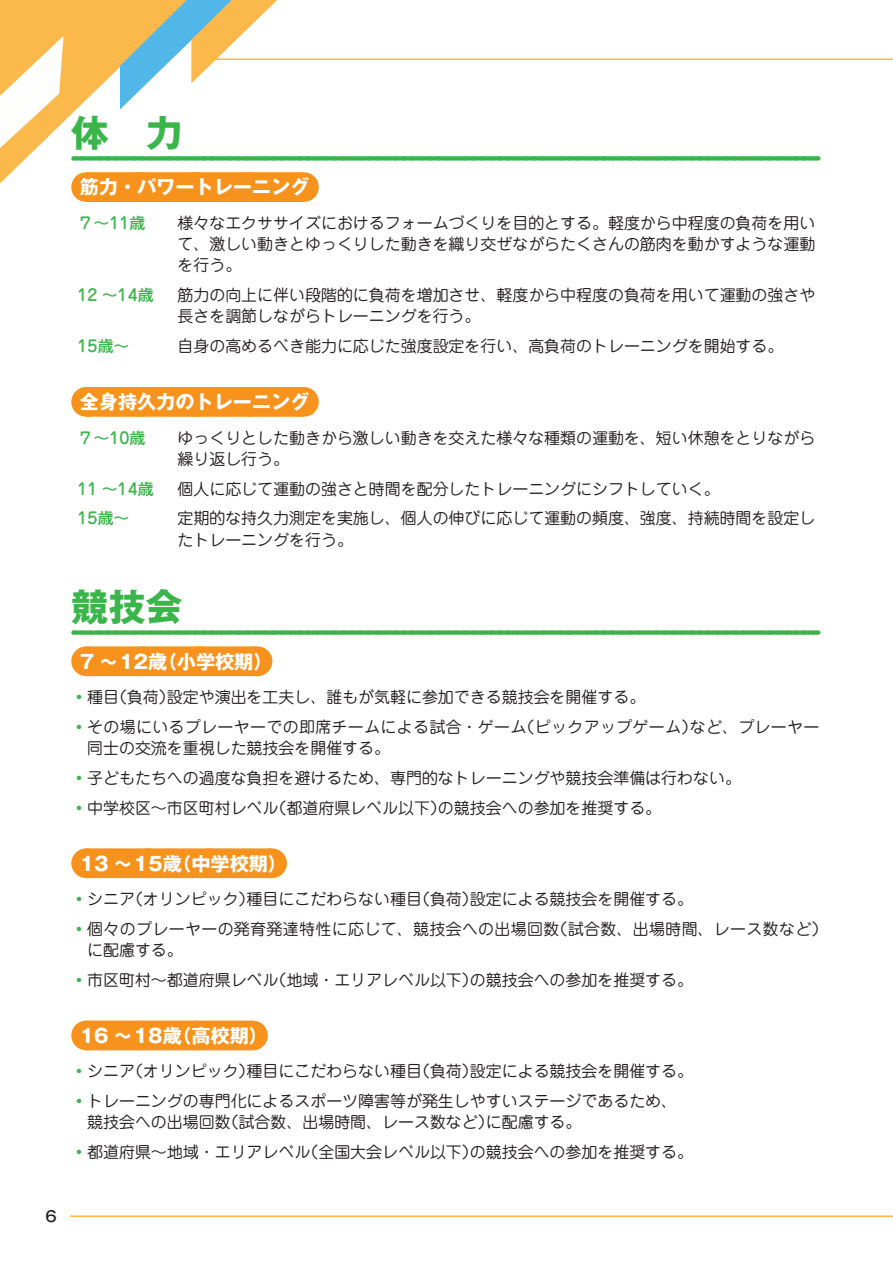
<style>
.page{position:relative;width:893px;height:1263px;background:#fff}
.page>*{position:absolute;margin:0;border:0;box-sizing:border-box;transform-origin:0 0}
.t1{font:700 37.2px "Gothic MB101 Pro";color:#3ab54a}
.t2{font:700 19.2px "Gothic MB101 Pro";color:#fff}
.t3{font:15.9px/21.3px "Jun 201 Pro";color:#231f20}
.t4{font:15.9px/29.7px "Jun 201 Pro";letter-spacing:.025em;color:#231f20}
.t5{font:15.9px/29.7px "Jun 201 Pro";letter-spacing:.02em;color:#231f20}
.t6{font:500 15.9px "Jun 34 Pro";color:#3ab54a}
.t7{font:500 14.85px "Gothic MB101 Pro";color:#231f20}
.s1{color:#3ab54a}
</style>
<div class="page">
<hr style="left:206px;top:58px;width:687px;height:2px;background:#fcb94b">
<hr style="left:43px;top:1215px;width:850px;height:2px;background:#fcb94b">
<svg style="left:0;top:0;width:818px;height:202px"></svg>
<hr style="left:86px;top:172px;width:1px;height:30px;background:#f7931d">
<hr style="left:303px;top:172px;width:1px;height:30px;background:#f7931d">
<div style="left:86px;top:387px;width:217px;height:30px;background:#f7931d"></div>
<svg style="left:140px;top:416px;width:136px;height:1px"></svg>
<hr style="left:303px;top:387px;width:1px;height:30px;background:#f7931d">
<svg style="left:82px;top:630px;width:736px;height:5px;background:#53be61"></svg>
<div style="left:86px;top:646px;width:171px;height:30px;background:#f7931d"></div>
<svg style="left:143px;top:646px;width:85px;height:1px"></svg>
<hr style="left:257px;top:646px;width:1px;height:30px;background:#f7931d">
<div style="left:86px;top:848px;width:185px;height:30px;background:#f7931d"></div>
<svg style="left:148px;top:848px;width:92px;height:1px"></svg>
<hr style="left:271px;top:848px;width:1px;height:30px;background:#f7931d">
<div style="left:86px;top:1020px;width:166px;height:30px;background:#f7931d"></div>
<svg style="left:141px;top:1020px;width:83px;height:1px"></svg>
<hr style="left:252px;top:1020px;width:1px;height:30px;background:#f7931d">
<div style="left:32px;top:1197px;width:38px;height:38px;background:#fff;border-radius:50%"></div>
<h1 class="t1" style="left:71px;top:101px;width:113px">体　力</h1>
<p class="t2" style="left:80px;top:171px;width:231px">筋力・パワートレーニング</p>
<p class="t6" style="left:78px;top:210px;width:69px">７〜11歳</p>
<p class="t3" style="left:178px;top:210px;width:639px;text-align:justify">様々なエクササイズにおけるフォームづくりを目的とする。軽度から中程度の負荷を用いて、激しい動きとゆっくりした動きを織り交ぜながらたくさんの筋肉を動かすような運動を行う。</p>
<p class="t6" style="left:78px;top:282px;width:78px">12 〜14歳</p>
<p class="t3" style="left:178px;top:283px;width:639px">筋力の向上に伴い段階的に負荷を増加させ、軽度から中程度の負荷を用いて運動の強さや長さを調節しながらトレーニングを行う。</p>
<p class="t6" style="left:78px;top:333px;width:45px">15歳〜</p>
<p class="t3" style="left:178px;top:334px;width:607px">自身の高めるべき能力に応じた強度設定を行い、高負荷のトレーニングを開始する。</p>
<p class="t2" style="left:80px;top:386px;width:231px">全身持久力のトレーニング</p>
<p class="t6" style="left:78px;top:425px;width:69px">７〜10歳</p>
<p class="t3" style="left:178px;top:425px;width:639px">ゆっくりとした動きから激しい動きを交えた様々な種類の運動を、短い休憩をとりながら繰り返し行う。</p>
<p class="t6" style="left:78px;top:476px;width:78px">11 〜14歳</p>
<p class="t3" style="left:178px;top:476px;width:544px">個人に応じて運動の強さと時間を配分したトレーニングにシフトしていく。</p>
<p class="t6" style="left:78px;top:506px;width:45px">15歳〜</p>
<p class="t3" style="left:178px;top:506px;width:639px">定期的な持久力測定を実施し、個人の伸びに応じて運動の頻度、強度、持続時間を設定したトレーニングを行う。</p>
<h1 class="t1" style="left:71px;top:576px;width:113px">競技会</h1>
<p class="t2" style="left:80px;top:645px;width:194px">7 〜 12歳（小学校期）</p>
<p class="t5" style="left:71px;top:680px;width:750px"><span class="s1">◦</span>種目（負荷）設定や演出を工夫し、誰もが気軽に参加できる競技会を開催する。<br><span class="s1">◦</span>その場にいるプレーヤーでの即席チームによる試合・ゲーム（ピックアップゲーム）など、プレーヤー</p>
<p class="t3" style="left:71px;top:731px;width:671px;line-height:29.7px;text-indent:16px">同士の交流を重視した競技会を開催する。<br><span class="s1">◦</span>子どもたちへの過度な負担を避けるため、専門的なトレーニングや競技会準備は行わない。<span class="s1">◦</span>中学校区〜市区町村レベル（都道府県レベル以下）の競技会への参加を推奨する。</p>
<p class="t2" style="left:80px;top:847px;width:209px">13 〜 15歳（中学校期）</p>
<p class="t4" style="left:71px;top:882px;width:758px"><span class="s1">◦</span>シニア（オリンピック）種目にこだわらない種目（負荷）設定による競技会を開催する。<br><span class="s1">◦</span>個々のプレーヤーの発育発達特性に応じて、競技会への出場回数（試合数、出場時間、レース数など）</p>
<p class="t3" style="left:71px;top:933px;width:623px;line-height:29.7px;text-indent:16px">に配慮する。<br><span class="s1">◦</span>市区町村〜都道府県レベル（地域・エリアレベル以下）の競技会への参加を推奨する。</p>
<p class="t2" style="left:80px;top:1019px;width:190px">16 〜 18歳（高校期）</p>
<p class="t3" style="left:71px;top:1054px;width:623px;line-height:29.7px"><span class="s1">◦</span>シニア（オリンピック）種目にこだわらない種目（負荷）設定による競技会を開催する。<span class="s1">◦</span>トレーニングの専門化によるスポーツ障害等が発生しやすいステージであるため、</p>
<p class="t3" style="left:71px;top:1105px;width:623px;line-height:29.7px;text-indent:16px">競技会への出場回数（試合数、出場時間、レース数など）に配慮する。<br><span class="s1">◦</span>都道府県〜地域・エリアレベル（全国大会レベル以下）の競技会への参加を推奨する。</p>
<p class="t7" style="left:45px;top:1204px;width:13px">6</p>
</div>
